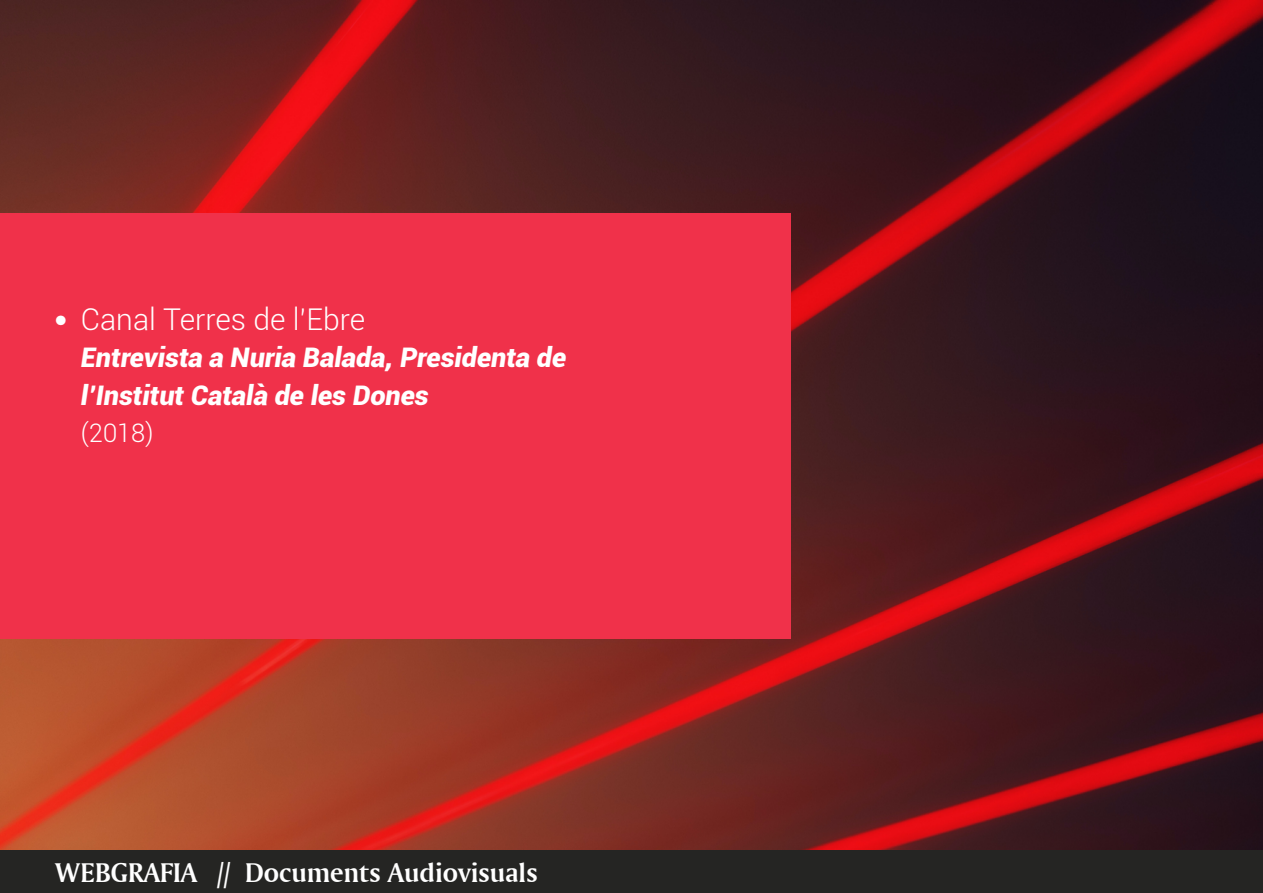
<style>
.page{position:relative;width:1263px;height:893px;background:#fff}
.page>*{position:absolute;margin:0;border:0;box-sizing:border-box;transform-origin:0 0}
.t1{font:300 30px "Roboto";color:#fff}
.t2{font:28.5px "Amerigo BT Bold A";color:#fff}
.t3{font:italic 900 27px/37.5px "Roboto";color:#fff}
.t4{font:300 25.5px "Roboto";color:#fff}
.s1{font-family:"Helvetica Neue";font-weight:400;font-size:27px}
</style>
<div class="page">
<img style="left:0;top:0;width:1263px;height:850px">
<div style="left:0;top:851px;width:1263px;height:42px;background:#252523"></div>
<div style="left:0;top:214px;width:791px;height:425px;background:#f0314a"></div>
<p class="t1" style="left:54px;top:298px;width:313px"><span class="s1">•</span> Canal Terres de l’Ebre</p>
<p class="t3" style="left:81px;top:338px;width:487px">Entrevista a Nuria Balada, Presidenta de l’Institut Català de les Dones</p>
<p class="t4" style="left:81px;top:415px;width:74px">(2018)</p>
<p class="t2" style="left:55px;top:855px;width:484px">WEBGRAFIA // Documents Audiovisuals</p>
</div>
